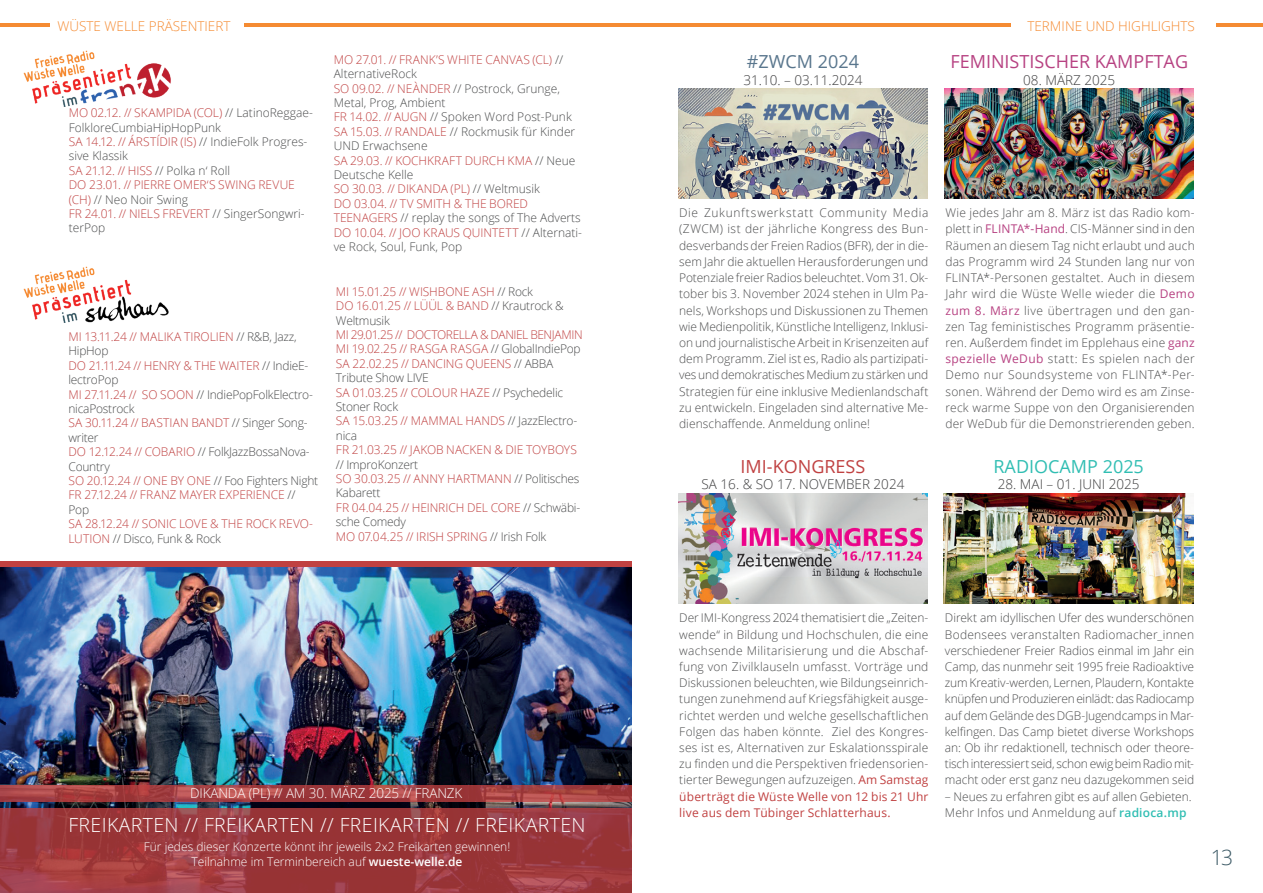
<style>
.page{position:relative;width:1263px;height:893px;background:#fff}
.page>*{position:absolute;margin:0;border:0;box-sizing:border-box;transform-origin:0 0}
.t1{font:300 21px "Open Sans";color:#395763}
.t2{font:300 19.5px "Open Sans";letter-spacing:.02em;color:#fff}
.t3{font:18px "Open Sans";color:#b74282}
.t4{font:18px "Open Sans";color:#31beb3}
.t5{font:18px "Open Sans";color:#c04141}
.t6{font:18px "Open Sans";color:#59768d}
.t7{font:300 13.5px "Open Sans";color:#3e3e3f}
.t8{font:300 13.5px "Open Sans";color:#f58b32}
.t9{font:300 13.5px "Open Sans";letter-spacing:-.01em;color:#fff}
.t10{font:300 12px/16.2px "Open Sans";color:#4b4c4d;text-align:justify}
.t11{font:300 12px/14.4px "Open Sans";letter-spacing:-.02em;color:#c04141}
.t12{font:300 12px/15px "Open Sans";color:#fff;text-align:center}
.s1{color:#c04141}
.s2{color:#4b4c4d}
.s3{font-weight:400;color:#b74282}
.s4{font-weight:600}
.s5{font-weight:400;color:#c04141}
.s6{font-weight:600;color:#31beb3}
</style>
<div class="page">
<hr style="left:0;top:23px;width:1263px;height:3px;background:#f58b32">
<div style="left:50px;top:17px;width:193px;height:19px;background:#fff"></div>
<div style="left:1011px;top:13px;width:205px;height:19px;background:#fff"></div>
<img style="left:0;top:567px;width:632px;height:241px">
<img style="left:23px;top:50px;width:148px;height:56px">
<img style="left:23px;top:266px;width:146px;height:56px">
<svg style="left:0;top:808px;width:632px;height:85px;background:#9c393d"></svg>
<svg style="left:0;top:785px;width:632px;height:16px;background:#a64142"></svg>
<div style="left:0;top:562px;width:632px;height:5px;background:#c04141"></div>
<img style="left:944px;top:493px;width:249px;height:110px">
<img style="left:944px;top:89px;width:250px;height:110px">
<img style="left:678px;top:89px;width:249px;height:110px">
<img style="left:678px;top:493px;width:249px;height:110px">
<p class="t8" style="left:57px;top:17px;width:175px">WÜSTE WELLE PRÄSENTIERT</p>
<p class="t8" style="left:1027px;top:17px;width:169px">TERMINE UND HIGHLIGHTS</p>
<p class="t10" style="left:69px;top:105px;width:246px;line-height:14.4px;text-align:left"><span class="s1">MO 02.12. // SKAMPIDA (COL)</span> // LatinoReggae-<br>FolkloreCumbiaHipHopPunk<br><span class="s1">SA 14.12. // ÁRSTÍDIR (IS)</span> // IndieFolk Progres&shy;sive Klassik<br><span class="s1">SA 21.12. // HISS</span> // Polka n‘ Roll<br><span class="s1">DO 23.01. // PIERRE OMER‘S SWING REVUE (CH)</span> // Neo Noir Swing<br><span class="s1">FR 24.01. // NIELS FREVERT</span> // SingerSongwri&shy;terPop</p>
<p class="t11" style="left:68px;top:329px;width:251px">MI 13.11.24 // MALIKA TIROLIEN <span class="s2">// R&amp;B, Jazz,<br>HipHop<br></span>DO 21.11.24 // HENRY &amp; THE WAITER <span class="s2">// IndieE&shy;lectroPop<br></span>MI 27.11.24 // SO SOON <span class="s2">// IndiePopFolkElectro&shy;nicaPostrock<br></span>SA 30.11.24 // BASTIAN BANDT <span class="s2">// Singer Song&shy;writer<br></span>DO 12.12.24 // COBARIO <span class="s2">// FolkJazzBossaNova-<br>Country<br></span>SO 20.12.24 // ONE BY ONE <span class="s2">// Foo Fighters Night<br></span>FR 27.12.24 // FRANZ MAYER EXPERIENCE <span class="s2">//<br>Pop</span></p>
<p class="t11" style="left:68px;top:516px;width:246px">SA 28.12.24 // SONIC LOVE &amp; THE ROCK REVO-<br>LUTION <span class="s2">// Disco, Funk &amp; Rock</span></p>
<p class="t10" style="left:334px;top:52px;width:250px;line-height:14.4px;text-align:left"><span class="s1">MO 27.01. // FRANK’S WHITE CANVAS (CL)</span> //<br>AlternativeRock<br><span class="s1">SO 09.02. // NEÀNDER</span> // Postrock, Grunge,<br>Metal, Prog, Ambient<br><span class="s1">FR 14.02. // AUGN</span> // Spoken Word Post-Punk<br><span class="s1">SA 15.03. // RANDALE</span> // Rockmusik für Kinder<br>UND Erwachsene<br><span class="s1">SA 29.03. // KOCHKRAFT DURCH KMA</span> // Neue<br>Deutsche Kelle<br><span class="s1">SO 30.03. // DIKANDA (PL)</span> // Weltmusik<br><span class="s1">DO 03.04. // TV SMITH &amp; THE BORED<br>TEENAGERS</span> // replay the songs of The Adverts<br><span class="s1">DO 10.04. // JOO KRAUS QUINTETT</span> // Alternati&shy;ve Rock, Soul, Funk, Pop</p>
<p class="t11" style="left:336px;top:284px;width:229px">MI 15.01.25 // WISHBONE ASH <span class="s2">// Rock<br></span>DO 16.01.25 // LÜÜL &amp; BAND <span class="s2">// Krautrock &amp;<br>Weltmusik</span></p>
<p class="t11" style="left:336px;top:327px;width:248px">MI 29.01.25 // DOCTORELLA &amp; DANIEL BENJAMIN<br>MI 19.02.25 // RASGA RASGA <span class="s2">// GlobalIndiePop<br></span>SA 22.02.25 // DANCING QUEENS <span class="s2">// ABBA<br>Tribute Show LIVE<br></span>SA 01.03.25 // COLOUR HAZE <span class="s2">// Psychedelic<br>Stoner Rock<br></span>SA 15.03.25 // MAMMAL HANDS <span class="s2">// JazzElectro&shy;nica</span></p>
<p class="t11" style="left:336px;top:442px;width:242px">FR 21.03.25 // JAKOB NACKEN &amp; DIE TOYBOYS</p>
<p class="t11" style="left:336px;top:457px;width:246px"><span class="s2">// ImproKonzert<br></span>SO 30.03.25 // ANNY HARTMANN <span class="s2">// Politisches<br>Kabarett<br></span>FR 04.04.25 // HEINRICH DEL CORE <span class="s2">// Schwäbi&shy;sche Comedy<br></span>MO 07.04.25 // IRISH SPRING <span class="s2">// Irish Folk</span></p>
<h3 class="t6" style="left:747px;top:50px;width:114px">#ZWCM 2024</h3>
<p class="t7" style="left:743px;top:70px;width:121px">31.10. – 03.11.2024</p>
<h3 class="t3" style="left:950px;top:50px;width:239px">FEMINISTISCHER KAMPFTAG</h3>
<p class="t7" style="left:1023px;top:70px;width:94px">08. MÄRZ 2025</p>
<p class="t10" style="left:679px;top:205px;width:251px">Die Zukunftswerkstatt Community Media (ZWCM) ist der jährliche Kongress des Bun&shy;desverbands der Freien Radios (BFR), der in die&shy;sem Jahr die aktuellen Herausforderungen und Potenziale freier Radios beleuchtet. Vom 31. Ok&shy;tober bis 3. November 2024 stehen in Ulm Pa&shy;nels, Workshops und Diskussionen zu Themen wie Medienpolitik, Künstliche Intelligenz, Inklusi&shy;on und journalistische Arbeit in Krisenzeiten auf dem Programm. Ziel ist es, Radio als partizipati&shy;ves und demokratisches Medium zu stärken und Strategien für eine inklusive Medienlandschaft zu entwickeln. Eingeladen sind alternative Me&shy;dienschaffende. Anmeldung online!</p>
<h3 class="t5" style="left:741px;top:454px;width:126px">IMI-KONGRESS</h3>
<p class="t7" style="left:702px;top:475px;width:204px">SA 16. &amp; SO 17. NOVEMBER 2024</p>
<p class="t10" style="left:945px;top:205px;width:251px">Wie jedes Jahr am 8. März ist das Radio kom&shy;plett in <span class="s3">FLINTA*-Hand</span>. CIS-Männer sind in den Räumen an diesem Tag nicht erlaubt und auch das Programm wird 24 Stunden lang nur von FLINTA*-Personen gestaltet. Auch in diesem Jahr wird die Wüste Welle wieder die <span class="s3">Demo zum 8. März</span> live übertragen und den gan&shy;zen Tag feministisches Programm präsentie&shy;ren. Außerdem findet im Epplehaus eine <span class="s3">ganz spezielle WeDub</span> statt: Es spielen nach der Demo nur Soundsysteme von FLINTA*-Per&shy;sonen. Während der Demo wird es am Zinse&shy;reck warme Suppe von den Organisierenden der WeDub für die Demonstrierenden geben.</p>
<h3 class="t4" style="left:993px;top:454px;width:152px">RADIOCAMP 2025</h3>
<p class="t7" style="left:998px;top:475px;width:143px">28. MAI – 01. JUNI 2025</p>
<p class="t9" style="left:190px;top:784px;width:274px">DIKANDA (PL) // AM 30. MÄRZ 2025 // FRANZK</p>
<h2 class="t2" style="left:68px;top:812px;width:519px">FREIKARTEN // FREIKARTEN // FREIKARTEN // FREIKARTEN</h2>
<p class="t12" style="left:144px;top:839px;width:368px">Für jedes dieser Konzerte könnt ihr jeweils 2x2 Freikarten gewinnen!<br>Teilnahme im Terminbereich auf <span class="s4">wueste-welle.de</span></p>
<p class="t10" style="left:679px;top:610px;width:251px">Der IMI-Kongress 2024 thematisiert die „Zeiten&shy;wende“ in Bildung und Hochschulen, die eine wachsende Militarisierung und die Abschaf&shy;fung von Zivilklauseln umfasst. Vorträge und Diskussionen beleuchten, wie Bildungseinrich&shy;tungen zunehmend auf Kriegsfähigkeit ausge&shy;richtet werden und welche gesellschaftlichen Folgen das haben könnte. Ziel des Kongres&shy;ses ist es, Alternativen zur Eskalationsspirale zu finden und die Perspektiven friedensorien&shy;tierter Bewegungen aufzuzeigen. <span class="s5">Am Samstag überträgt die Wüste Welle von 12 bis 21 Uhr live aus dem Tübinger Schlatterhaus.</span></p>
<p class="t10" style="left:945px;top:610px;width:251px">Direkt am idyllischen Ufer des wunderschönen Bodensees veranstalten Radiomacher_innen verschiedener Freier Radios einmal im Jahr ein Camp, das nunmehr seit 1995 freie Radioaktive zum Kreativ-werden, Lernen, Plaudern, Kontakte knüpfen und Produzieren einlädt: das Radiocamp auf dem Gelände des DGB-Jugendcamps in Mar&shy;kelfingen. Das Camp bietet diverse Workshops an: Ob ihr redaktionell, technisch oder theore&shy;tisch interessiert seid, schon ewig beim Radio mit&shy;macht oder erst ganz neu dazugekommen seid</p>
<p class="t10" style="left:945px;top:788px;width:248px">– Neues zu erfahren gibt es auf allen Gebieten.<br>Mehr Infos und Anmeldung auf <span class="s6">radioca.mp</span></p>
<h1 class="t1" style="left:1211px;top:843px;width:24px">13</h1>
</div>
